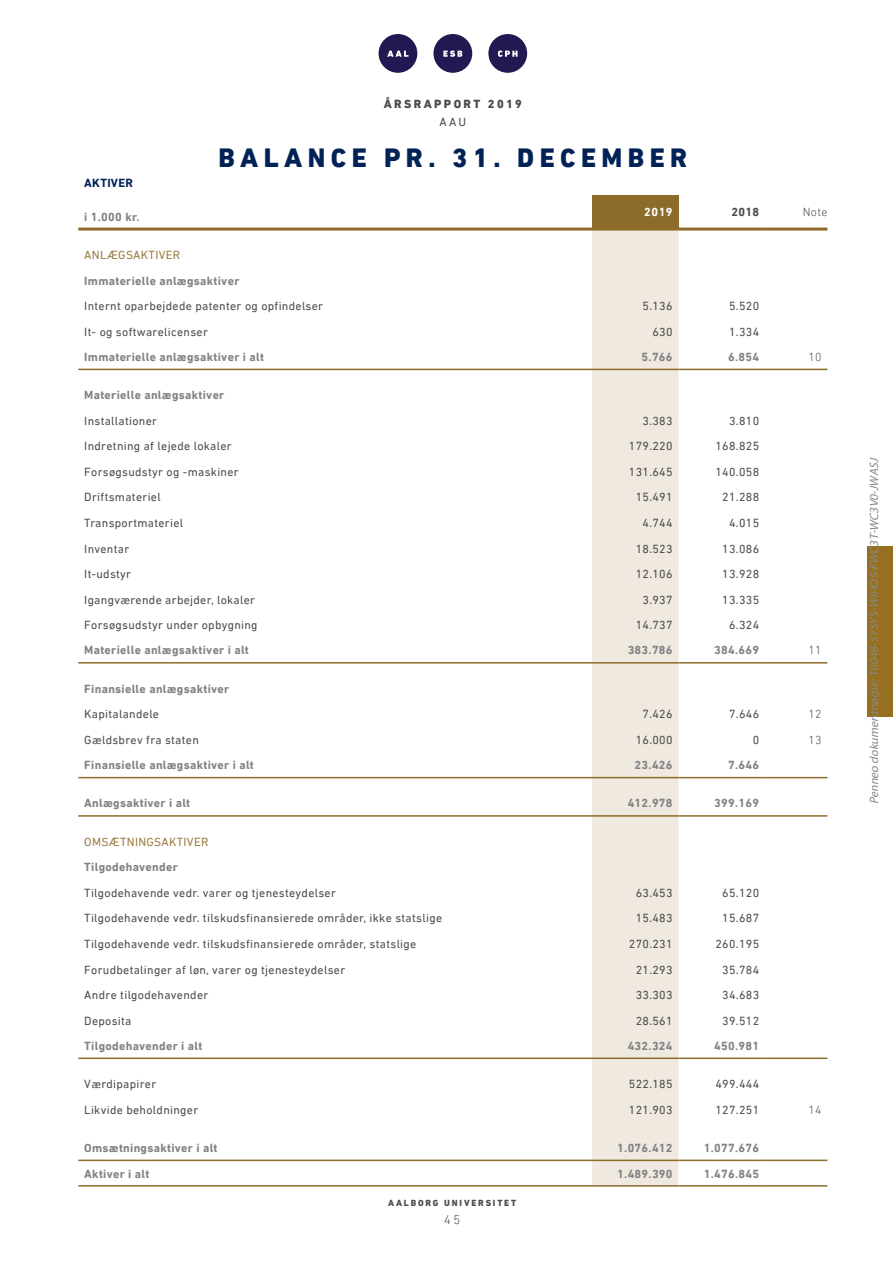
<style>
.page{position:relative;width:893px;height:1263px;background:#fff}
.page>*{position:absolute;margin:0;border:0;box-sizing:border-box;transform-origin:0 0}
.t1{font:800 27px "DIN Next LT Pro";letter-spacing:.2em;color:#002256}
.t2{font:300 12.75px "DIN Next LT Pro";color:#4b4c4d}
.t3{font:12px "DIN Next LT Pro";letter-spacing:.025em;color:#4b4c4d}
.t4{font:700 12px "DIN Next LT Pro";letter-spacing:.025em;color:#808285}
.t5{font:italic 12px "Myriad Pro";color:#888}
.t6{font:12px "DIN Next LT Pro";letter-spacing:.025em;color:#9b7b3f}
.t7{font:800 12px "DIN Next LT Pro";letter-spacing:.2em;color:#4b4c4d}
.t8{font:300 12px "DIN Next LT Pro";letter-spacing:.025em;color:#4b4c4d}
.t9{font:700 12px "DIN Next LT Pro";letter-spacing:.025em;color:#002256}
.t10{font:700 12px "DIN Next LT Pro";color:#fff}
.t11{font:700 12px "DIN Next LT Pro";color:#4b4c4d}
.t12{font:800 9px "DIN Next LT Pro";letter-spacing:.2em;color:#4b4c4d}
</style>
<div class="page">
<div style="left:488px;top:34px;width:39px;height:39px;background:#211a52;border-radius:50%"></div>
<div style="left:379px;top:34px;width:38px;height:39px;background:#211a52;border-radius:50%"></div>
<div style="left:433px;top:34px;width:39px;height:39px;background:#211a52;border-radius:50%"></div>
<svg style="left:498px;top:51px;width:19px;height:6px"></svg>
<svg style="left:387px;top:51px;width:21px;height:6px"></svg>
<svg style="left:443px;top:51px;width:19px;height:6px"></svg>
<div style="left:867px;top:546px;width:26px;height:170px;background:#96701f"></div>
<div style="left:592px;top:195px;width:87px;height:34px;background:#8d6b28"></div>
<div style="left:592px;top:231px;width:87px;height:954px;background:#f0e9df"></div>
<svg style="left:679px;top:1161px;width:148px;height:1px"></svg>
<hr style="left:78px;top:228px;width:514px;height:3px;background:#8d6b28">
<hr style="left:679px;top:228px;width:86px;height:3px;background:#8d6b28">
<hr style="left:765px;top:228px;width:62px;height:3px;background:#8d6b28">
<hr style="left:78px;top:369px;width:514px;height:1px;background:#8d6b28">
<hr style="left:78px;top:662px;width:514px;height:1px;background:#8d6b28">
<hr style="left:78px;top:777px;width:514px;height:1px;background:#8d6b28">
<hr style="left:78px;top:815px;width:514px;height:2px;background:#8d6b28">
<hr style="left:78px;top:1057px;width:514px;height:2px;background:#8d6b28">
<hr style="left:679px;top:369px;width:86px;height:1px;background:#8d6b28">
<hr style="left:765px;top:369px;width:62px;height:1px;background:#8d6b28">
<hr style="left:679px;top:662px;width:86px;height:1px;background:#8d6b28">
<hr style="left:765px;top:662px;width:62px;height:1px;background:#8d6b28">
<hr style="left:679px;top:777px;width:86px;height:1px;background:#8d6b28">
<hr style="left:765px;top:777px;width:62px;height:1px;background:#8d6b28">
<hr style="left:679px;top:1057px;width:86px;height:2px;background:#8d6b28">
<hr style="left:765px;top:1057px;width:62px;height:2px;background:#8d6b28">
<hr style="left:679px;top:815px;width:86px;height:2px;background:#8d6b28">
<hr style="left:765px;top:815px;width:62px;height:2px;background:#8d6b28">
<hr style="left:592px;top:369px;width:87px;height:1px;background:#8d6b28">
<hr style="left:592px;top:662px;width:87px;height:1px;background:#8d6b28">
<hr style="left:592px;top:777px;width:87px;height:1px;background:#8d6b28">
<hr style="left:592px;top:1057px;width:87px;height:2px;background:#8d6b28">
<hr style="left:592px;top:815px;width:87px;height:2px;background:#8d6b28">
<hr style="left:78px;top:1159px;width:514px;height:2px;background:#8d6b28">
<hr style="left:592px;top:1159px;width:87px;height:2px;background:#8d6b28">
<hr style="left:679px;top:1159px;width:86px;height:2px;background:#8d6b28">
<hr style="left:765px;top:1159px;width:62px;height:2px;background:#8d6b28">
<hr style="left:592px;top:228px;width:87px;height:3px;background:#8d6b28">
<hr style="left:78px;top:1185px;width:514px;height:1px;background:#8d6b28">
<hr style="left:592px;top:1185px;width:87px;height:1px;background:#8d6b28">
<hr style="left:679px;top:1185px;width:86px;height:1px;background:#8d6b28">
<hr style="left:765px;top:1185px;width:62px;height:1px;background:#8d6b28">
<p class="t7" style="left:384px;top:97px;width:140px">ÅRSRAPPORT 2019</p>
<p class="t3" style="left:439px;top:115px;width:28px">AAU</p>
<p class="t9" style="left:84px;top:176px;width:50px">AKTIVER</p>
<p class="t4" style="left:84px;top:209px;width:57px">i 1.000 kr.</p>
<h1 class="t1" style="left:219px;top:142px;width:470px">BALANCE PR. 31. DECEMBER</h1>
<p class="t10" style="left:644px;top:205px;width:30px">2019</p>
<p class="t11" style="left:732px;top:205px;width:29px">2018</p>
<p class="t8" style="left:803px;top:205px;width:26px">Note</p>
<p class="t6" style="left:84px;top:248px;width:97px">ANLÆGSAKTIVER</p>
<p class="t4" style="left:84px;top:273px;width:157px">Immaterielle anlægsaktiver</p>
<p class="t3" style="left:84px;top:299px;width:240px">Internt oparbejdede patenter og opfindelser</p>
<p class="t3" style="left:643px;top:299px;width:32px">5.136</p>
<p class="t3" style="left:729px;top:299px;width:32px">5.520</p>
<p class="t3" style="left:84px;top:325px;width:125px">It- og softwarelicenser</p>
<p class="t3" style="left:652px;top:325px;width:22px">630</p>
<p class="t3" style="left:729px;top:325px;width:32px">1.334</p>
<p class="t4" style="left:84px;top:350px;width:181px">Immaterielle anlægsaktiver i alt</p>
<p class="t4" style="left:642px;top:350px;width:32px">5.766</p>
<p class="t4" style="left:728px;top:350px;width:32px">6.854</p>
<p class="t8" style="left:808px;top:350px;width:15px">10</p>
<p class="t4" style="left:84px;top:388px;width:142px">Materielle anlægsaktiver</p>
<p class="t3" style="left:84px;top:414px;width:74px">Installationer</p>
<p class="t3" style="left:643px;top:414px;width:32px">3.383</p>
<p class="t3" style="left:729px;top:414px;width:32px">3.810</p>
<p class="t3" style="left:84px;top:439px;width:149px">Indretning af lejede lokaler</p>
<p class="t3" style="left:629px;top:439px;width:45px">179.220</p>
<p class="t3" style="left:715px;top:439px;width:45px">168.825</p>
<p class="t3" style="left:84px;top:465px;width:156px">Forsøgsudstyr og -maskiner</p>
<p class="t3" style="left:629px;top:465px;width:45px">131.645</p>
<p class="t3" style="left:715px;top:465px;width:45px">140.058</p>
<p class="t3" style="left:84px;top:490px;width:78px">Driftsmateriel</p>
<p class="t3" style="left:636px;top:490px;width:38px">15.491</p>
<p class="t3" style="left:722px;top:490px;width:38px">21.288</p>
<p class="t3" style="left:84px;top:516px;width:100px">Transportmateriel</p>
<p class="t3" style="left:643px;top:516px;width:32px">4.744</p>
<p class="t3" style="left:729px;top:516px;width:32px">4.015</p>
<p class="t3" style="left:84px;top:541px;width:47px">Inventar</p>
<p class="t3" style="left:636px;top:541px;width:38px">18.523</p>
<p class="t3" style="left:722px;top:541px;width:38px">13.086</p>
<p class="t3" style="left:84px;top:567px;width:48px">It-udstyr</p>
<p class="t3" style="left:636px;top:567px;width:38px">12.106</p>
<p class="t3" style="left:722px;top:567px;width:38px">13.928</p>
<p class="t3" style="left:84px;top:592px;width:172px">Igangværende arbejder, lokaler</p>
<p class="t3" style="left:643px;top:592px;width:32px">3.937</p>
<p class="t3" style="left:722px;top:592px;width:38px">13.335</p>
<p class="t3" style="left:84px;top:618px;width:175px">Forsøgsudstyr under opbygning</p>
<p class="t3" style="left:636px;top:618px;width:38px">14.737</p>
<p class="t3" style="left:729px;top:618px;width:32px">6.324</p>
<p class="t4" style="left:84px;top:643px;width:166px">Materielle anlægsaktiver i alt</p>
<p class="t4" style="left:628px;top:643px;width:46px">383.786</p>
<p class="t4" style="left:714px;top:643px;width:46px">384.669</p>
<p class="t8" style="left:808px;top:643px;width:15px">11</p>
<p class="t4" style="left:84px;top:682px;width:147px">Finansielle anlægsaktiver</p>
<p class="t3" style="left:84px;top:707px;width:76px">Kapitalandele</p>
<p class="t3" style="left:643px;top:707px;width:32px">7.426</p>
<p class="t3" style="left:729px;top:707px;width:32px">7.646</p>
<p class="t8" style="left:808px;top:707px;width:15px">12</p>
<p class="t3" style="left:84px;top:733px;width:116px">Gældsbrev fra staten</p>
<p class="t3" style="left:636px;top:733px;width:38px">16.000</p>
<p class="t3" style="left:753px;top:733px;width:8px">0</p>
<p class="t8" style="left:808px;top:733px;width:15px">13</p>
<p class="t4" style="left:84px;top:758px;width:171px">Finansielle anlægsaktiver i alt</p>
<p class="t4" style="left:635px;top:758px;width:39px">23.426</p>
<p class="t4" style="left:728px;top:758px;width:32px">7.646</p>
<p class="t4" style="left:84px;top:796px;width:107px">Anlægsaktiver i alt</p>
<p class="t4" style="left:628px;top:796px;width:46px">412.978</p>
<p class="t4" style="left:714px;top:796px;width:46px">399.169</p>
<p class="t6" style="left:84px;top:835px;width:126px">OMSÆTNINGSAKTIVER</p>
<p class="t4" style="left:84px;top:860px;width:95px">Tilgodehavender</p>
<p class="t3" style="left:84px;top:886px;width:253px">Tilgodehavende vedr. varer og tjenesteydelser</p>
<p class="t3" style="left:636px;top:886px;width:38px">63.453</p>
<p class="t3" style="left:722px;top:886px;width:38px">65.120</p>
<p class="t3" style="left:84px;top:911px;width:359px">Tilgodehavende vedr. tilskudsfinansierede områder, ikke statslige</p>
<p class="t3" style="left:636px;top:911px;width:38px">15.483</p>
<p class="t3" style="left:722px;top:911px;width:38px">15.687</p>
<p class="t3" style="left:84px;top:937px;width:334px">Tilgodehavende vedr. tilskudsfinansierede områder, statslige</p>
<p class="t3" style="left:629px;top:937px;width:45px">270.231</p>
<p class="t3" style="left:715px;top:937px;width:45px">260.195</p>
<p class="t3" style="left:84px;top:962px;width:262px">Forudbetalinger af løn, varer og tjenesteydelser</p>
<p class="t3" style="left:636px;top:962px;width:38px">21.293</p>
<p class="t3" style="left:722px;top:962px;width:38px">35.784</p>
<p class="t3" style="left:84px;top:988px;width:126px">Andre tilgodehavender</p>
<p class="t3" style="left:636px;top:988px;width:38px">33.303</p>
<p class="t3" style="left:722px;top:988px;width:38px">34.683</p>
<p class="t3" style="left:84px;top:1013px;width:49px">Deposita</p>
<p class="t3" style="left:636px;top:1013px;width:38px">28.561</p>
<p class="t3" style="left:722px;top:1013px;width:38px">39.512</p>
<p class="t4" style="left:84px;top:1039px;width:120px">Tilgodehavender i alt</p>
<p class="t4" style="left:628px;top:1039px;width:46px">432.324</p>
<p class="t4" style="left:714px;top:1039px;width:46px">450.981</p>
<p class="t3" style="left:84px;top:1077px;width:74px">Værdipapirer</p>
<p class="t3" style="left:629px;top:1077px;width:45px">522.185</p>
<p class="t3" style="left:715px;top:1077px;width:45px">499.444</p>
<p class="t3" style="left:84px;top:1103px;width:115px">Likvide beholdninger</p>
<p class="t3" style="left:629px;top:1103px;width:45px">121.903</p>
<p class="t3" style="left:715px;top:1103px;width:45px">127.251</p>
<p class="t8" style="left:808px;top:1103px;width:15px">14</p>
<p class="t4" style="left:84px;top:1140px;width:135px">Omsætningsaktiver i alt</p>
<p class="t4" style="left:617px;top:1140px;width:57px">1.076.412</p>
<p class="t4" style="left:704px;top:1140px;width:57px">1.077.676</p>
<p class="t4" style="left:84px;top:1166px;width:67px">Aktiver i alt</p>
<p class="t4" style="left:617px;top:1166px;width:57px">1.489.390</p>
<p class="t4" style="left:704px;top:1166px;width:57px">1.476.845</p>
<p class="t12" style="left:388px;top:1198px;width:129px">AALBORG UNIVERSITET</p>
<p class="t2" style="left:444px;top:1212px;width:18px">45</p>
<p class="t5" style="left:869px;top:804px;width:350px;rotate:-90deg">Penneo dokumentnøgle:T6048-5YSYS-WIHO5-FWC3T-WC3V0-JWASJ</p>
</div>
